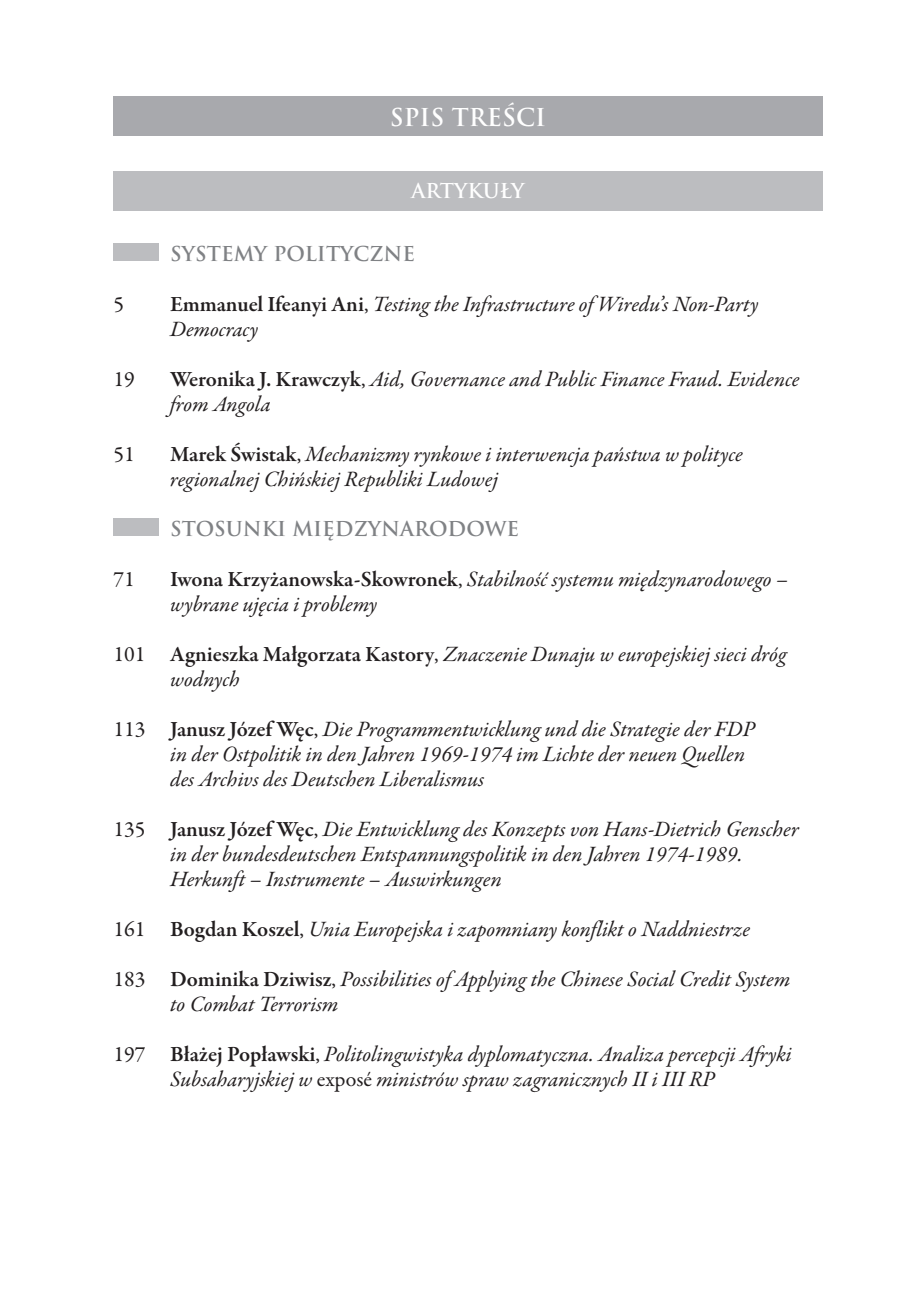
<style>
.page{position:relative;width:908px;height:1304px;background:#fff}
.page>*{position:absolute;margin:0;border:0;box-sizing:border-box;transform-origin:0 0}
.t1{font:700 24px "Trajan Pro";color:#fff}
.t2{font:italic 22px/25px "Garamond Premr Pro";color:#231f20}
.t3{font:22px "Garamond Premr Pro";color:#231f20}
.t4{font:700 20px "Trajan Pro";color:#808285}
.t5{font:700 20px "Trajan Pro";color:#fff}
.s1{font-weight:600;font-style:normal}
.s2{font-style:normal}
</style>
<div class="page">
<div style="left:113px;top:96px;width:709px;height:40px;background:#a8a9ad"></div>
<div style="left:113px;top:171px;width:709px;height:40px;background:#bcbdc0"></div>
<div style="left:113px;top:244px;width:46px;height:17px;background:#bcbdc0"></div>
<div style="left:113px;top:519px;width:46px;height:17px;background:#bcbdc0"></div>
<p class="t1" style="left:390px;top:102px;width:158px">SPIS TREŚCI</p>
<p class="t5" style="left:411px;top:178px;width:115px">ARTYKUŁY</p>
<p class="t4" style="left:170px;top:241px;width:246px">SYSTEMY POLITYCZNE</p>
<p class="t3" style="left:113px;top:291px;width:12px">5</p>
<p class="t2" style="left:170px;top:293px;width:590px"><span class="s1">Emmanuel Ifeanyi Ani</span><span class="s2">,</span> Testing the Infrastructure of Wiredu’s Non-Party<br>Democracy</p>
<p class="t3" style="left:113px;top:366px;width:23px">19</p>
<p class="t2" style="left:170px;top:368px;width:630px"><span class="s1">Weronika J. Krawczyk</span><span class="s2">,</span> Aid, Governance and Public Finance Fraud. Evidence from Angola</p>
<p class="t3" style="left:113px;top:441px;width:23px">51</p>
<p class="t2" style="left:170px;top:443px;width:574px"><span class="s1">Marek Świstak</span><span class="s2">,</span> Mechanizmy rynkowe i interwencja państwa w polityce regionalnej Chińskiej Republiki Ludowej</p>
<p class="t4" style="left:170px;top:516px;width:350px">STOSUNKI MIĘDZYNARODOWE</p>
<p class="t3" style="left:113px;top:566px;width:23px">71</p>
<p class="t2" style="left:170px;top:568px;width:619px"><span class="s1">Iwona Krzyżanowska-Skowronek</span><span class="s2">,</span> Stabilność systemu międzynarodowego – wybrane ujęcia i problemy</p>
<p class="t2" style="left:170px;top:643px;width:617px;text-indent:-57px"><span class="s2">101</span> <span class="s1">Agnieszka Małgorzata Kastory</span><span class="s2">,</span> Znaczenie Dunaju w europejskiej sieci dróg wodnych</p>
<p class="t2" style="left:170px;top:718px;width:586px;text-indent:-57px"><span class="s2">113</span> <span class="s1">Janusz Józef Węc</span><span class="s2">,</span> Die Programmentwicklung und die Strategie der FDP in der Ostpolitik in den Jahren 1969-1974 im Lichte der neuen Quellen des Archivs des Deutschen Liberalismus</p>
<p class="t2" style="left:170px;top:818px;width:630px;text-indent:-57px"><span class="s2">135</span> <span class="s1">Janusz Józef Węc</span><span class="s2">,</span> Die Entwicklung des Konzepts von Hans-Dietrich Genscher in der bundesdeutschen Entspannungspolitik in den Jahren 1974-1989.<br>Herkunft – Instrumente – Auswirkungen</p>
<p class="t2" style="left:113px;top:918px;width:638px"><span class="s2">161</span> <span class="s1">Bogdan Koszel</span><span class="s2">,</span> Unia Europejska i zapomniany konflikt o Naddniestrze</p>
<p class="t2" style="left:170px;top:968px;width:621px;text-indent:-57px"><span class="s2">183</span> <span class="s1">Dominika Dziwisz</span><span class="s2">,</span> Possibilities of Applying the Chinese Social Credit System to Combat Terrorism</p>
<p class="t2" style="left:170px;top:1043px;width:623px;text-indent:-57px"><span class="s2">197</span> <span class="s1">Błażej Popławski</span><span class="s2">,</span> Politolingwistyka dyplomatyczna. Analiza percepcji Afryki<br>Subsaharyjskiej w <span class="s2">exposé</span> ministrów spraw zagranicznych II i III RP</p>
</div>
